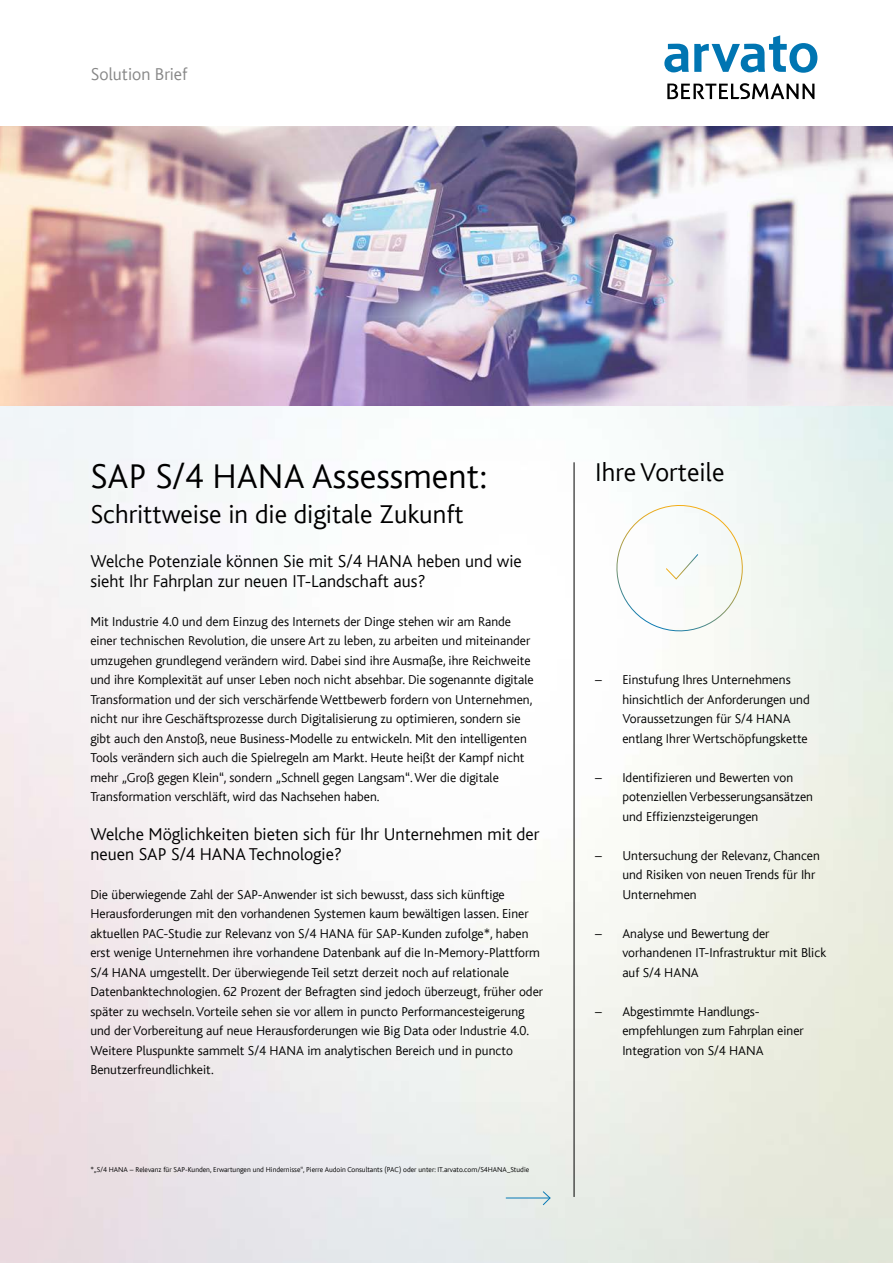
<style>
.page{position:relative;width:893px;height:1263px;background:#fff}
.page>*{position:absolute;margin:0;border:0;box-sizing:border-box;transform-origin:0 0}
.t1{font:300 36px "Bliss";color:#000}
.t2{font:300 27px "Bliss";color:#000}
.t3{font:300 18px/19.5px "Bliss";color:#000}
.t4{font:300 18px "Bliss";color:#878787}
.t5{font:300 13.5px/19.5px "Bliss";color:#000}
.t6{font:300 7.5px "Bliss";color:#000}
</style>
<div class="page">
<img style="left:0;top:405px;width:893px;height:858px">
<hr style="left:506px;top:1198px;width:44px;height:1px;background:#0779b5">
<svg style="left:542px;top:1191px;width:9px;height:14px"></svg>
<hr style="left:574px;top:462px;width:1px;height:735px;background:#000">
<svg style="left:664px;top:35px;width:153px;height:38px"></svg>
<svg style="left:667px;top:83px;width:147px;height:16px"></svg>
<svg style="left:608px;top:497px;width:143px;height:142px"></svg>
<img style="left:0;top:126px;width:893px;height:279px">
<h3 class="t4" style="left:91px;top:64px;width:98px">Solution Brief</h3>
<h1 class="t1" style="left:90px;top:457px;width:398px">SAP S/4 HANA Assessment:</h1>
<h2 class="t2" style="left:90px;top:500px;width:375px">Schrittweise in die digitale Zukunft</h2>
<h3 class="t3" style="left:90px;top:552px;width:433px">Welche Potenziale können Sie mit S/4 HANA heben und wie sieht Ihr Fahrplan zur neuen IT-Landschaft aus?</h3>
<p class="t5" style="left:90px;top:612px;width:445px">Mit Industrie 4.0 und dem Einzug des Internets der Dinge stehen wir am Rande einer technischen Revolution, die unsere Art zu leben, zu arbeiten und miteinander umzugehen grundlegend verändern wird. Dabei sind ihre Ausmaße, ihre Reichweite und ihre Komplexität auf unser Leben noch nicht absehbar. Die sogenannte digitale Transformation und der sich verschärfende Wettbewerb fordern von Unternehmen, nicht nur ihre Geschäftsprozesse durch Digitalisierung zu optimieren, sondern sie gibt auch den Anstoß, neue Business-Modelle zu entwickeln. Mit den intelligenten Tools verändern sich auch die Spielregeln am Markt. Heute heißt der Kampf nicht mehr „Groß gegen Klein“, sondern „Schnell gegen Langsam“. Wer die digitale Transformation verschläft, wird das Nachsehen haben.</p>
<h3 class="t3" style="left:90px;top:825px;width:451px">Welche Möglichkeiten bieten sich für Ihr Unternehmen mit der neuen SAP S/4 HANA Technologie?</h3>
<p class="t5" style="left:90px;top:885px;width:454px">Die überwiegende Zahl der SAP-Anwender ist sich bewusst, dass sich künftige Herausforderungen mit den vorhandenen Systemen kaum bewältigen lassen. Einer aktuellen PAC-Studie zur Relevanz von S/4 HANA für SAP-Kunden zufolge*, haben erst wenige Unternehmen ihre vorhandene Datenbank auf die In-Memory-Plattform S/4 HANA umgestellt. Der überwiegende Teil setzt derzeit noch auf relationale Datenbanktechnologien. 62 Prozent der Befragten sind jedoch überzeugt, früher oder später zu wechseln. Vorteile sehen sie vor allem in puncto Performancesteigerung und der Vorbereitung auf neue Herausforderungen wie Big Data oder Industrie 4.0.<br>Weitere Pluspunkte sammelt S/4 HANA im analytischen Bereich und in puncto Benutzerfreundlichkeit.</p>
<p class="t6" style="left:90px;top:1165px;width:440px">*„S/4 HANA – Relevanz für SAP-Kunden, Erwartungen und Hindernisse“, Pierre Audoin Consultants (PAC) oder unter: IT.arvato.com/S4HANA_Studie</p>
<h2 class="t2" style="left:595px;top:458px;width:131px">Ihre Vorteile</h2>
<p class="t5" style="left:622px;top:670px;width:189px;text-indent:-27px">– Einstufung Ihres Unternehmens hinsichtlich der Anforderungen und Voraussetzungen für S/4 HANA entlang Ihrer Wertschöpfungskette</p>
<p class="t5" style="left:622px;top:768px;width:192px;text-indent:-27px">– Identifizieren und Bewerten von potenziellen Verbesserungsansätzen und Effizienzsteigerungen</p>
<p class="t5" style="left:622px;top:846px;width:199px;text-indent:-27px">– Untersuchung der Relevanz, Chancen und Risiken von neuen Trends für Ihr<br>Unternehmen</p>
<p class="t5" style="left:622px;top:924px;width:205px;text-indent:-27px">– Analyse und Bewertung der vorhandenen IT-Infrastruktur mit Blick auf S/4 HANA</p>
<p class="t5" style="left:622px;top:1002px;width:183px;text-indent:-27px">– Abgestimmte Handlungs&shy;empfehlungen zum Fahrplan einer<br>Integration von S/4 HANA</p>
</div>
